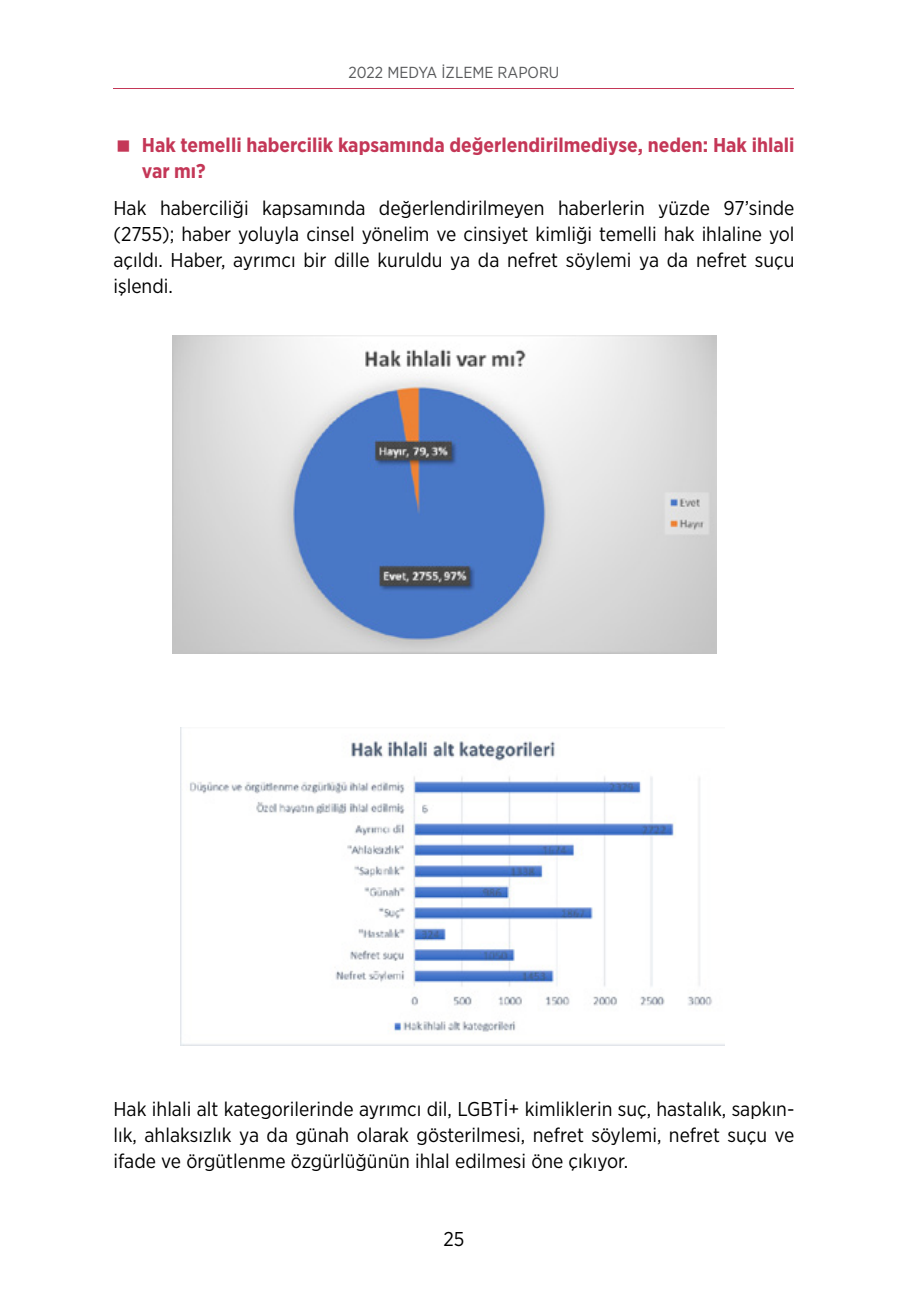
<style>
.page{position:relative;width:908px;height:1304px;background:#fff}
.page>*{position:absolute;margin:0;border:0;box-sizing:border-box;transform-origin:0 0}
.t1{font:20px/26px "Gotham Narrow";color:#000;text-align:justify}
.t2{font:700 20px/26px "Gotham Narrow";color:#c43757}
.t3{font:16px "Gotham Narrow";color:#58595b}
</style>
<div class="page">
<hr style="left:113px;top:88px;width:680px;height:1px;background:#c43757">
<img style="left:173px;top:336px;width:543px;height:318px">
<img style="left:180px;top:727px;width:543px;height:318px">
<p class="t3" style="left:348px;top:62px;width:212px">2022 MEDYA İZLEME RAPORU</p>
<p class="t2" style="left:142px;top:132px;width:653px">Hak temelli habercilik kapsamında değerlendirilmediyse, neden: Hak ihlali var mı?</p>
<p class="t1" style="left:113px;top:195px;width:682px">Hak haberciliği kapsamında değerlendirilmeyen haberlerin yüzde 97’sinde (2755); haber yoluyla cinsel yönelim ve cinsiyet kimliği temelli hak ihlaline yol açıldı. Haber, ayrımcı bir dille kuruldu ya da nefret söylemi ya da nefret suçu işlendi.</p>
<p class="t1" style="left:113px;top:1096px;width:682px">Hak ihlali alt kategorilerinde ayrımcı dil, LGBTİ+ kimliklerin suç, hastalık, sapkın&shy;lık, ahlaksızlık ya da günah olarak gösterilmesi, nefret söylemi, nefret suçu ve ifade ve örgütlenme özgürlüğünün ihlal edilmesi öne çıkıyor.</p>
<p class="t1" style="left:443px;top:1226px;width:22px">25</p>
</div>
